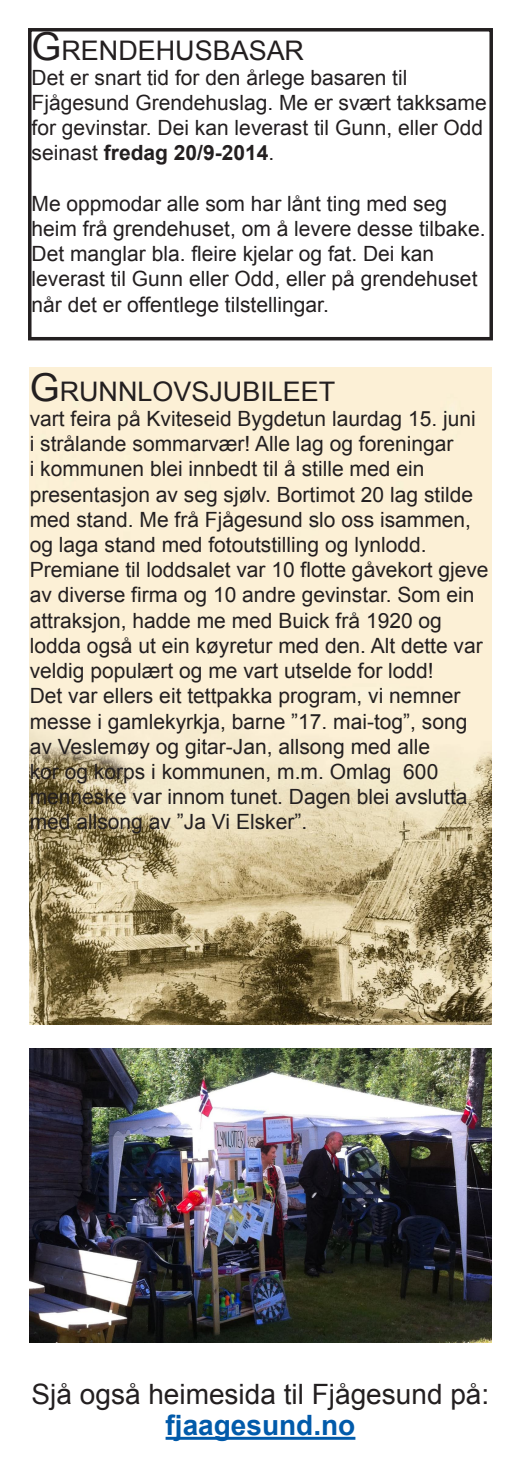
<style>
.page{position:relative;width:521px;height:1474px;background:#fff}
.page>*{position:absolute;margin:0;border:0;box-sizing:border-box;transform-origin:0 0}
.t1{font:28px "Arial";color:#231f20}
.t2{font:700 28px "Arial";color:#015aaa}
.overskrift{font:26.95px "Arial";color:#231f20}
.Overskrift{font:26.95px "Arial";color:#231f20}
.Brødtekst{font:21px/25.2px "Arial";color:#231f20}
.s1{font-size:38.5px}
.s2{font-weight:700}
</style>
<div class="page">
<hr style="left:166px;top:1436px;width:189px;height:3px;background:#015aaa">
<div style="left:28px;top:28px;width:465px;height:312px;border:4px solid #231f20"></div>
<img style="left:30px;top:367px;width:461px;height:657px">
<img style="left:30px;top:1048px;width:461px;height:294px">
<p class="Overskrift" style="left:32px;top:32px;width:274px"><span class="s1">G</span> rendehusbasar</p>
<p class="Brødtekst" style="left:32px;top:65px;width:457px">Det er snart tid for den årlege basaren til Fjågesund Grendehuslag. Me er svært takksame for gevinstar. Dei kan leverast til Gunn, eller Odd seinast <span class="s2">fredag 20/9-2014</span>.</p>
<p class="Brødtekst" style="left:32px;top:191px;width:456px">Me oppmodar alle som har lånt ting med seg heim frå grendehuset, om å levere desse tilbake.<br>Det manglar bla. fleire kjelar og fat. Dei kan leverast til Gunn eller Odd, eller på grendehuset når det er offentlege tilstellingar.</p>
<p class="overskrift" style="left:30px;top:373px;width:307px"><span class="s1">G</span> runnlovsjubileet</p>
<p class="Brødtekst" style="left:30px;top:406px;width:460px">vart feira på Kviteseid Bygdetun laurdag 15. juni<br>i strålande sommarvær! Alle lag og foreningar<br>i kommunen blei innbedt til å stille med ein presentasjon av seg sjølv. Bortimot 20 lag stilde med stand. Me frå Fjågesund slo oss isammen, og laga stand med fotoutstilling og lynlodd.<br>Premiane til loddsalet var 10 flotte gåvekort gjeve av diverse firma og 10 andre gevinstar. Som ein attraksjon, hadde me med Buick frå 1920 og lodda også ut ein køyretur med den. Alt dette var veldig populært og me vart utselde for lodd!</p>
<p class="Brødtekst" style="left:30px;top:683px;width:439px">Det var ellers eit tettpakka program, vi nemner messe i gamlekyrkja, barne ”17. mai-tog”, song av Veslemøy og gitar-Jan, allsong med alle<br>kor og korps i kommunen, m.m. Omlag 600 menneske var innom tunet. Dagen blei avslutta med allsong av ”Ja Vi Elsker”.</p>
<p class="t1" style="left:32px;top:1375px;width:459px">Sjå også heimesida til Fjågesund på:</p>
<p class="t2" style="left:166px;top:1406px;width:191px">fjaagesund.no</p>
</div>
